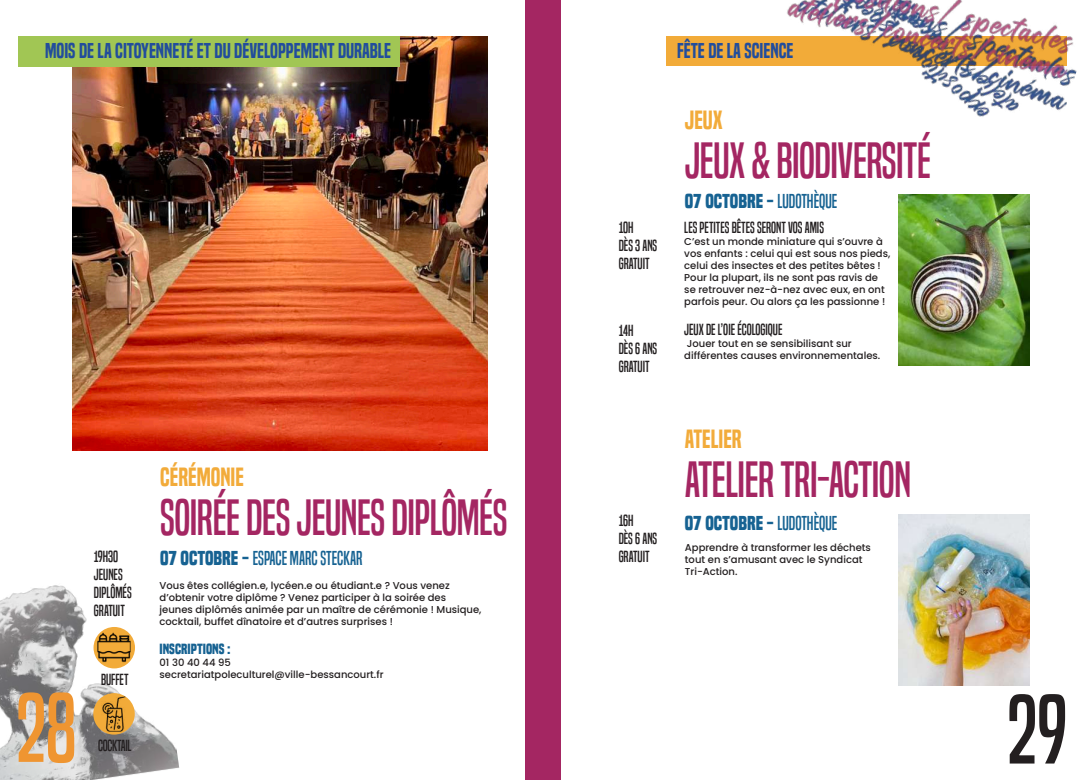
<style>
.page{position:relative;width:1085px;height:780px;background:#fff}
.page>*{position:absolute;margin:0;border:0;box-sizing:border-box;transform-origin:0 0}
.t1{font:90.12px "Built Titling Rg";color:#ef9531}
.t2{font:90.12px "Built Titling Rg";color:#231f20}
.t3{font:47.5px "Built Titling Rg";letter-spacing:-.01em;color:#a42662}
.t4{font:24.5px "Built Titling Sb";color:#f2ab3a}
.t5{font:20px "Built Titling Sb";color:#224d9c}
.t6{font:700 18.75px "Built Titling Rg";color:#166292}
.t7{font:18.75px "Built Titling Rg";color:#166292}
.t8{font:15px/18px "Built Titling Rg";color:#231f20}
.t9{font:15px "Built Titling Rg";letter-spacing:-.02em;color:#231f20}
.t10{font:700 13.75px "Built Titling Rg";color:#166292}
.t11{font:500 10px/12px "Poppins";color:#231f20}
.s1{font-weight:400}
.s2{font-weight:700}
</style>
<div class="page">
<img style="left:0;top:585px;width:180px;height:195px">
<img style="left:73px;top:36px;width:414px;height:415px">
<img style="left:898px;top:194px;width:131px;height:172px">
<img style="left:898px;top:514px;width:131px;height:172px">
<div style="left:666px;top:36px;width:401px;height:29px;background:#f2ab39"></div>
<div style="left:18px;top:36px;width:382px;height:31px;background:#a1c654"></div>
<div style="left:524px;top:0;width:36px;height:780px;background:#a42662"></div>
<svg style="left:93px;top:627px;width:42px;height:41px"></svg>
<img style="left:97px;top:630px;width:33px;height:33px">
<svg style="left:93px;top:693px;width:42px;height:41px"></svg>
<img style="left:96px;top:696px;width:35px;height:35px">
<img style="left:765px;top:0;width:312px;height:117px">
<h3 class="t5" style="left:45px;top:39px;width:347px">MOIS DE LA CITOYENNETÉ ET DU DÉVELOPPEMENT DURABLE</h3>
<h3 class="t5" style="left:677px;top:39px;width:118px">FÊTE DE LA SCIENCE</h3>
<h3 class="t4" style="left:684px;top:105px;width:39px">JEUX</h3>
<h2 class="t3" style="left:684px;top:132px;width:247px">JEUX &amp; BIODIVERSITÉ</h2>
<h3 class="t8" style="left:618px;top:219px;width:40px">10H<br>DÈS 3 ANS<br>GRATUIT</h3>
<h3 class="t8" style="left:618px;top:321px;width:40px">14H<br>DÈS 6 ANS<br>GRATUIT</h3>
<h3 class="t6" style="left:684px;top:190px;width:154px">07 OCTOBRE - <span class="s1">LUDOTHÈQUE</span></h3>
<h3 class="t8" style="left:684px;top:219px;width:141px">LES PETITES BÊTES SERONT VOS AMIS</h3>
<p class="t11" style="left:684px;top:236px;width:207px">C’est un monde miniature qui s’ouvre à vos enfants : celui qui est sous nos pieds, celui des insectes et des petites bêtes !<br>Pour la plupart, ils ne sont pas ravis de se retrouver nez-à-nez avec eux, en ont parfois peur. Ou alors ça les passionne !</p>
<h3 class="t8" style="left:684px;top:321px;width:100px">JEUX DE L’OIE ÉCOLOGIQUE</h3>
<p class="t11" style="left:684px;top:338px;width:197px">Jouer tout en se sensibilisant sur différentes causes environnementales.</p>
<h3 class="t4" style="left:684px;top:424px;width:58px">ATELIER</h3>
<h1 class="t1" style="left:16px;top:675px;width:62px">28</h1>
<h3 class="t4" style="left:160px;top:462px;width:85px">CÉRÉMONIE</h3>
<h2 class="t3" style="left:684px;top:451px;width:227px">ATELIER TRI-ACTION</h2>
<h3 class="t6" style="left:684px;top:512px;width:154px">07 OCTOBRE - <span class="s1">LUDOTHÈQUE</span></h3>
<h2 class="t3" style="left:160px;top:489px;width:349px">SOIRÉE DES JEUNES DIPLÔMÉS</h2>
<h3 class="t8" style="left:618px;top:511px;width:40px">16H<br>DÈS 6 ANS<br>GRATUIT</h3>
<p class="t11" style="left:684px;top:541px;width:187px">Apprendre à transformer les déchets tout en s’amusant avec le Syndicat<br>Tri-Action.</p>
<h3 class="t8" style="left:94px;top:547px;width:39px">19H30<br>JEUNES<br>DIPLÔMÉS<br>GRATUIT</h3>
<h3 class="t7" style="left:160px;top:546px;width:204px"><span class="s2">07 OCTOBRE -</span> ESPACE MARC STECKAR</h3>
<p class="t11" style="left:159px;top:579px;width:323px">Vous êtes collégien.e, lycéen.e ou étudiant.e ? Vous venez d’obtenir votre diplôme ? Venez participer à la soirée des jeunes diplômés animée par un maître de cérémonie ! Musique, cocktail, buffet dînatoire et d’autres surprises !</p>
<h3 class="t10" style="left:159px;top:640px;width:73px">INSCRIPTIONS :</h3>
<p class="t11" style="left:159px;top:656px;width:225px">01 30 40 44 95 secretariatpoleculturel@ville-bessancourt.fr</p>
<h3 class="t8" style="left:101px;top:670px;width:29px">BUFFET</h3>
<h3 class="t9" style="left:98px;top:736px;width:35px">COCKTAIL</h3>
<h1 class="t2" style="left:1006px;top:676px;width:62px">29</h1>
</div>
